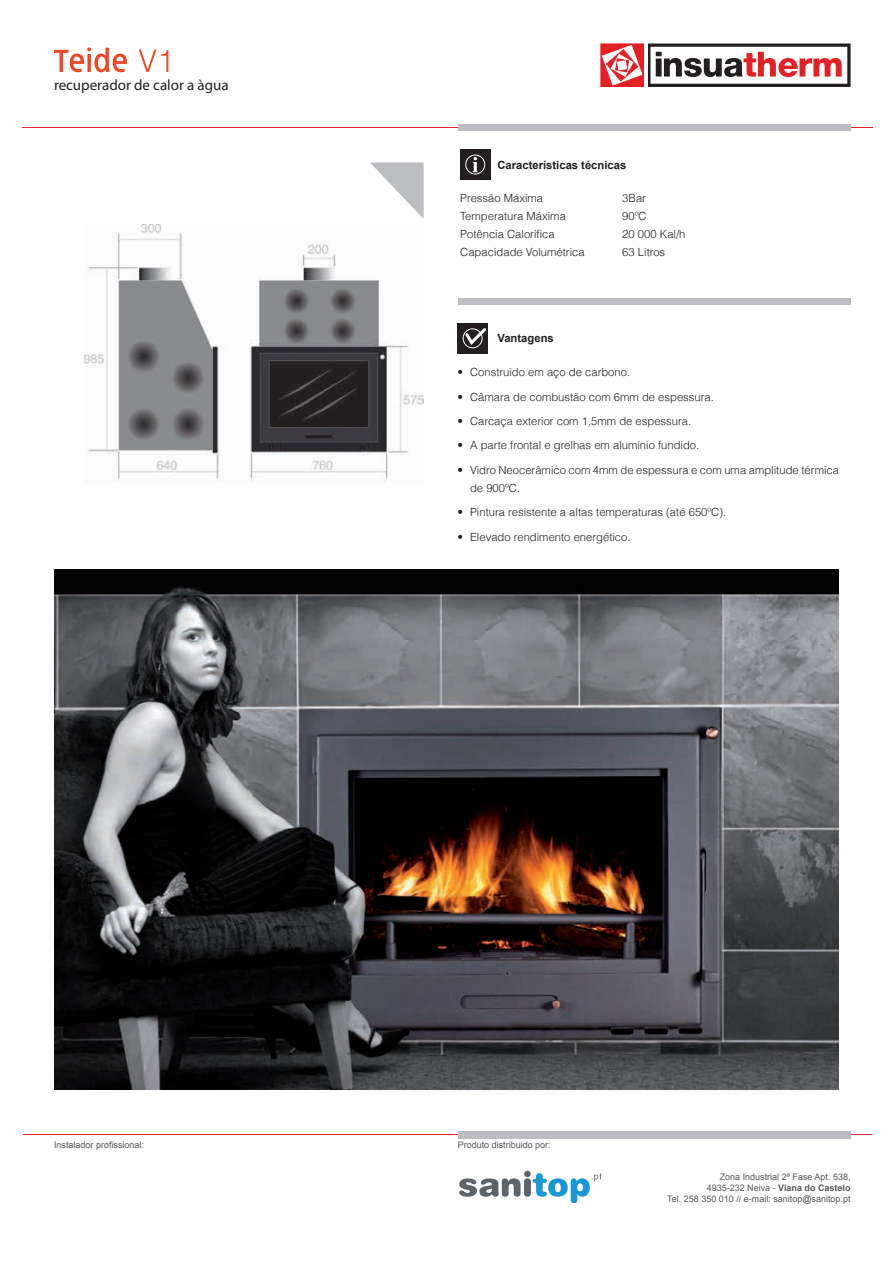
<style>
.page{position:relative;width:893px;height:1263px;background:#fff}
.page>*{position:absolute;margin:0;border:0;box-sizing:border-box;transform-origin:0 0}
.t1{font:15px "Myriad Pro";color:#231f20}
.t2{font:300 11.25px/18px "Helvetica";color:#231f20}
.t3{font:700 11.25px "Arial";color:#231f20}
.t4{font:9px/10.8px "Arial";color:#57585a;text-align:right}
.s1{font-weight:700}
</style>
<div class="page">
<hr style="left:23px;top:1134px;width:849px;height:1px;background:#e62527">
<hr style="left:22px;top:127px;width:850px;height:1px;background:#e62527">
<div style="left:460px;top:149px;width:30px;height:31px;background:#231f20"></div>
<svg style="left:465px;top:155px;width:20px;height:20px"></svg>
<div style="left:457px;top:323px;width:31px;height:31px;background:#231f20"></div>
<svg style="left:463px;top:328px;width:23px;height:20px"></svg>
<div style="left:458px;top:125px;width:393px;height:6px;background:#bcbdc0"></div>
<div style="left:458px;top:299px;width:393px;height:6px;background:#bcbdc0"></div>
<div style="left:458px;top:1131px;width:393px;height:8px;background:#bcbdc0"></div>
<svg style="left:459px;top:1171px;width:143px;height:32px"></svg>
<svg style="left:600px;top:43px;width:251px;height:44px"></svg>
<svg style="left:370px;top:162px;width:54px;height:57px"></svg>
<hr style="left:644px;top:43px;width:4px;height:44px;background:#fff">
<svg style="left:54px;top:47px;width:73px;height:25px"></svg>
<svg style="left:139px;top:50px;width:29px;height:22px"></svg>
<img style="left:54px;top:570px;width:785px;height:519px">
<img style="left:84px;top:225px;width:340px;height:257px">
<h1 class="t1" style="left:54px;top:76px;width:176px">recuperador de calor a àgua</h1>
<p class="t3" style="left:497px;top:157px;width:130px">Características técnicas</p>
<p class="t2" style="left:460px;top:189px;width:84px">Pressão Máxima</p>
<p class="t2" style="left:622px;top:189px;width:25px">3Bar</p>
<p class="t2" style="left:460px;top:207px;width:107px">Temperatura Máxima</p>
<p class="t2" style="left:622px;top:207px;width:26px">90ºC</p>
<p class="t2" style="left:460px;top:225px;width:96px">Potência Calorífica</p>
<p class="t2" style="left:622px;top:225px;width:65px">20 000 Kal/h</p>
<p class="t2" style="left:460px;top:243px;width:126px">Capacidade Volumétrica</p>
<p class="t2" style="left:622px;top:243px;width:44px">63 Litros</p>
<p class="t3" style="left:497px;top:331px;width:58px">Vantagens</p>
<p class="t2" style="left:457px;top:363px;width:174px">• Construido em aço de carbono.</p>
<p class="t2" style="left:457px;top:387px;width:258px">• Câmara de combustão com 6mm de espessura.</p>
<p class="t2" style="left:457px;top:411px;width:235px">• Carcaça exterior com 1,5mm de espessura.</p>
<p class="t2" style="left:457px;top:436px;width:244px">• A parte frontal e grelhas em alumínio fundido.</p>
<p class="t2" style="left:470px;top:460px;width:370px;text-indent:-13px">• Vidro Neocerâmico com 4mm de espessura e com uma amplitude térmica de 900ºC.</p>
<p class="t2" style="left:457px;top:503px;width:270px">• Pintura resistente a altas temperaturas (até 650ºC).</p>
<p class="t2" style="left:457px;top:527px;width:175px">• Elevado rendimento energético.</p>
<p class="t4" style="left:54px;top:1140px;width:92px">Instalador profissional:</p>
<p class="t4" style="left:458px;top:1140px;width:95px">Produto distribuido por:</p>
<p class="t4" style="left:667px;top:1171px;width:185px">Zona Industrial 2ª Fase Apt. 538,<br>4935-232 Neiva - <span class="s1">Viana do Castelo<br></span>Tel. 258 350 010 // e-mail: sanitop@sanitop.pt</p>
</div>
